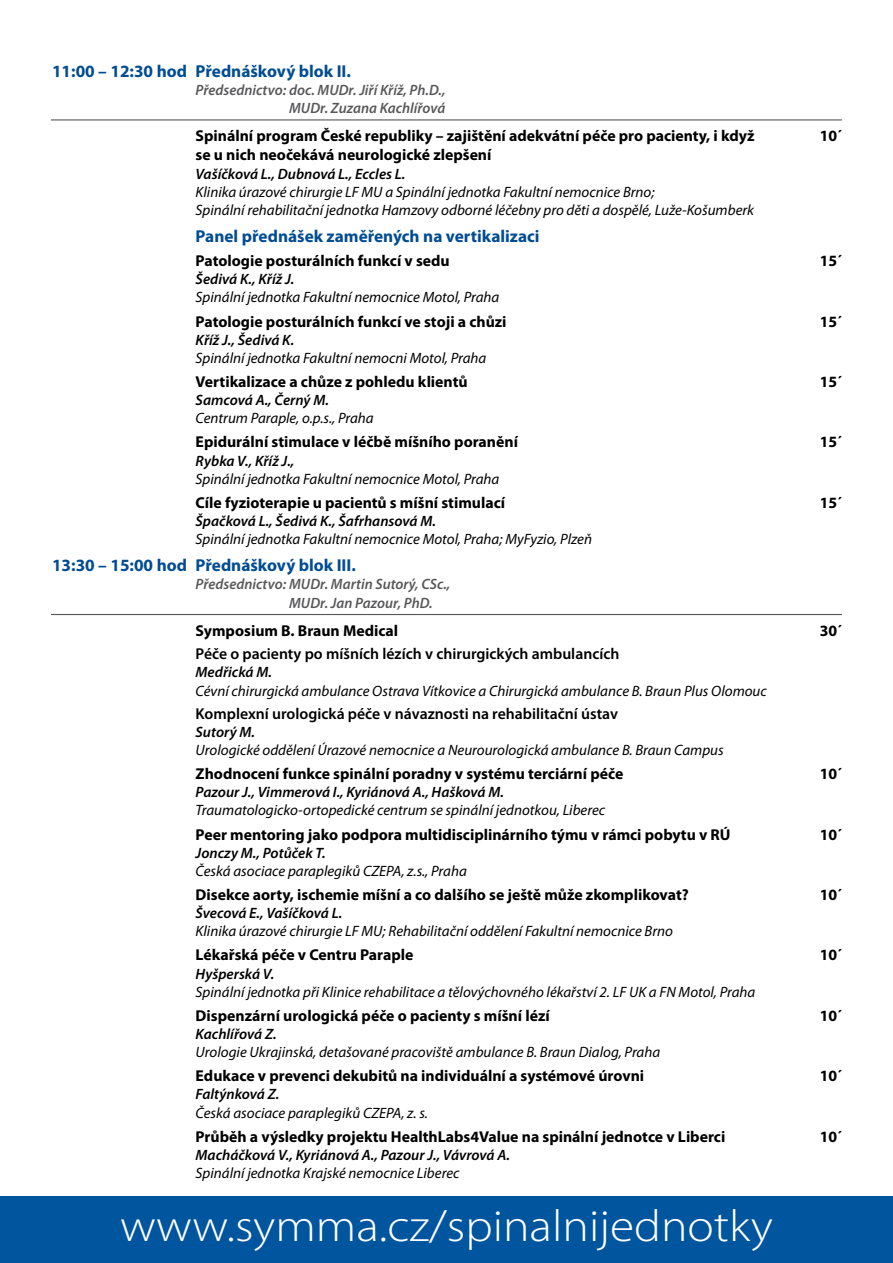
<style>
.page{position:relative;width:893px;height:1263px;background:#fff}
.page>*{position:absolute;margin:0;border:0;box-sizing:border-box;transform-origin:0 0}
.t1{font:300 45px "Myriad Pro";color:#fff;scale:1.1 1}
.t2{font:700 17.25px "Myriad Pro";color:#004c93}
.t3{font:700 15.75px "Myriad Pro";color:#000}
.t4{font:600 15.75px "Myriad Pro";color:#000}
.t5{font:italic 15px/18.1px "Myriad Pro";color:#000}
.t6{font:italic 600 15px "Myriad Pro";color:#000}
.t7{font:italic 600 15px/18.1px "Myriad Pro";color:#58585a;text-align:right}
</style>
<div class="page">
<hr style="left:51px;top:119px;width:791px;height:1px;background:#58585a">
<hr style="left:51px;top:614px;width:791px;height:1px;background:#58585a">
<div style="left:0;top:1196px;width:893px;height:67px;background:#00559f"></div>
<p class="t2" style="left:52px;top:60px;width:300px">11:00 – 12:30 hod Přednáškový blok II.</p>
<p class="t7" style="left:196px;top:80px;width:251px">Předsednictvo: doc. MUDr. Jiří Kříž, Ph.D.,<br>MUDr. Zuzana Kachlířová</p>
<p class="t3" style="left:196px;top:126px;width:560px">Spinální program České republiky – zajištění adekvátní péče pro pacienty, i když</p>
<p class="t3" style="left:820px;top:126px;width:24px">10´</p>
<p class="t3" style="left:196px;top:145px;width:297px">se u nich neočekává neurologické zlepšení</p>
<p class="t6" style="left:196px;top:164px;width:211px">Vašíčková L., Dubnová L., Eccles L.</p>
<p class="t5" style="left:196px;top:182px;width:560px">Klinika úrazové chirurgie LF MU a Spinální jednotka Fakultní nemocnice Brno;<br>Spinální rehabilitační jednotka Hamzovy odborné léčebny pro děti a dospělé, Luže-Košumberk</p>
<p class="t2" style="left:196px;top:225px;width:345px">Panel přednášek zaměřených na vertikalizaci</p>
<p class="t3" style="left:196px;top:251px;width:256px">Patologie posturálních funkcí v sedu</p>
<p class="t3" style="left:820px;top:251px;width:24px">15´</p>
<p class="t6" style="left:196px;top:270px;width:100px">Šedivá K., Kříž J.</p>
<p class="t5" style="left:196px;top:288px;width:305px">Spinální jednotka Fakultní nemocnice Motol, Praha</p>
<p class="t3" style="left:196px;top:311px;width:312px">Patologie posturálních funkcí ve stoji a chůzi</p>
<p class="t3" style="left:820px;top:311px;width:24px">15´</p>
<p class="t6" style="left:196px;top:330px;width:100px">Kříž J., Šedivá K.</p>
<p class="t5" style="left:196px;top:348px;width:292px">Spinální jednotka Fakultní nemocni Motol, Praha</p>
<p class="t3" style="left:196px;top:371px;width:274px">Vertikalizace a chůze z pohledu klientů</p>
<p class="t3" style="left:820px;top:371px;width:24px">15´</p>
<p class="t6" style="left:196px;top:391px;width:135px">Samcová A., Černý M.</p>
<p class="t5" style="left:196px;top:409px;width:180px">Centrum Paraple, o.p.s., Praha</p>
<p class="t3" style="left:196px;top:432px;width:324px">Epidurální stimulace v léčbě míšního poranění</p>
<p class="t3" style="left:820px;top:432px;width:24px">15´</p>
<p class="t6" style="left:196px;top:451px;width:100px">Rybka V., Kříž J.,</p>
<p class="t5" style="left:196px;top:469px;width:305px">Spinální jednotka Fakultní nemocnice Motol, Praha</p>
<p class="t3" style="left:196px;top:492px;width:311px">Cíle fyzioterapie u pacientů s míšní stimulací</p>
<p class="t3" style="left:820px;top:492px;width:24px">15´</p>
<p class="t6" style="left:196px;top:511px;width:242px">Špačková L., Šedivá K., Šafrhansová M.</p>
<p class="t5" style="left:196px;top:530px;width:398px">Spinální jednotka Fakultní nemocnice Motol, Praha; MyFyzio, Plzeň</p>
<p class="t2" style="left:52px;top:554px;width:305px">13:30 – 15:00 hod Přednáškový blok III.</p>
<p class="t7" style="left:289px;top:575px;width:163px;text-align:left;text-indent:-94px">Předsednictvo: MUDr. Martin Sutorý, CSc.,<br>MUDr. Jan Pazour, PhD.</p>
<p class="t3" style="left:196px;top:620px;width:204px">Symposium B. Braun Medical</p>
<p class="t3" style="left:820px;top:620px;width:24px">30´</p>
<p class="t4" style="left:196px;top:644px;width:425px">Péče o pacienty po míšních lézích v chirurgických ambulancích</p>
<p class="t6" style="left:196px;top:663px;width:78px">Medřická M.</p>
<p class="t5" style="left:196px;top:681px;width:573px">Cévní chirurgická ambulance Ostrava Vítkovice a Chirurgická ambulance B. Braun Plus Olomouc</p>
<p class="t4" style="left:196px;top:703px;width:424px">Komplexní urologická péče v návaznosti na rehabilitační ústav</p>
<p class="t6" style="left:196px;top:722px;width:61px">Sutorý M.</p>
<p class="t5" style="left:196px;top:741px;width:530px">Urologické oddělení Úrazové nemocnice a Neurourologická ambulance B. Braun Campus</p>
<p class="t3" style="left:196px;top:764px;width:429px">Zhodnocení funkce spinální poradny v systému terciární péče</p>
<p class="t3" style="left:820px;top:764px;width:24px">10´</p>
<p class="t6" style="left:196px;top:783px;width:310px">Pazour J., Vimmerová I., Kyriánová A., Hašková M.</p>
<p class="t5" style="left:196px;top:801px;width:411px">Traumatologicko-ortopedické centrum se spinální jednotkou, Liberec</p>
<p class="t3" style="left:196px;top:824px;width:536px">Peer mentoring jako podpora multidisciplinárního týmu v rámci pobytu v RÚ</p>
<p class="t3" style="left:820px;top:824px;width:24px">10´</p>
<p class="t6" style="left:196px;top:843px;width:132px">Jonczy M., Potůček T.</p>
<p class="t5" style="left:196px;top:861px;width:273px">Česká asociace paraplegiků CZEPA, z.s., Praha</p>
<p class="t3" style="left:196px;top:884px;width:495px">Disekce aorty, ischemie míšní a co dalšího se ještě může zkomplikovat?</p>
<p class="t3" style="left:820px;top:884px;width:24px">10´</p>
<p class="t6" style="left:196px;top:903px;width:148px">Švecová E., Vašíčková L.</p>
<p class="t5" style="left:196px;top:922px;width:479px">Klinika úrazové chirurgie LF MU; Rehabilitační oddělení Fakultní nemocnice Brno</p>
<p class="t3" style="left:196px;top:945px;width:219px">Lékařská péče v Centru Paraple</p>
<p class="t3" style="left:820px;top:945px;width:24px">10´</p>
<p class="t6" style="left:196px;top:964px;width:80px">Hyšperská V.</p>
<p class="t5" style="left:196px;top:982px;width:561px">Spinální jednotka při Klinice rehabilitace a tělovýchovného lékařství 2. LF UK a FN Motol, Praha</p>
<p class="t3" style="left:196px;top:1005px;width:356px">Dispenzární urologická péče o pacienty s míšní lézí</p>
<p class="t3" style="left:820px;top:1005px;width:24px">10´</p>
<p class="t6" style="left:196px;top:1024px;width:83px">Kachlířová Z.</p>
<p class="t5" style="left:196px;top:1043px;width:466px">Urologie Ukrajinská, detašované pracoviště ambulance B. Braun Dialog, Praha</p>
<p class="t3" style="left:196px;top:1066px;width:450px">Edukace v prevenci dekubitů na individuální a systémové úrovni</p>
<p class="t3" style="left:820px;top:1066px;width:24px">10´</p>
<p class="t6" style="left:196px;top:1085px;width:85px">Faltýnková Z.</p>
<p class="t5" style="left:196px;top:1103px;width:234px">Česká asociace paraplegiků CZEPA, z. s.</p>
<p class="t3" style="left:196px;top:1126px;width:531px">Průběh a výsledky projektu HealthLabs4Value na spinální jednotce v Liberci</p>
<p class="t3" style="left:820px;top:1126px;width:24px">10´</p>
<p class="t6" style="left:196px;top:1145px;width:316px">Macháčková V., Kyriánová A., Pazour J., Vávrová A.</p>
<p class="t5" style="left:196px;top:1163px;width:265px">Spinální jednotka Krajské nemocnice Liberec</p>
<h1 class="t1" style="left:120px;top:1199px;width:595px">www.symma.cz/spinalnijednotky</h1>
</div>
